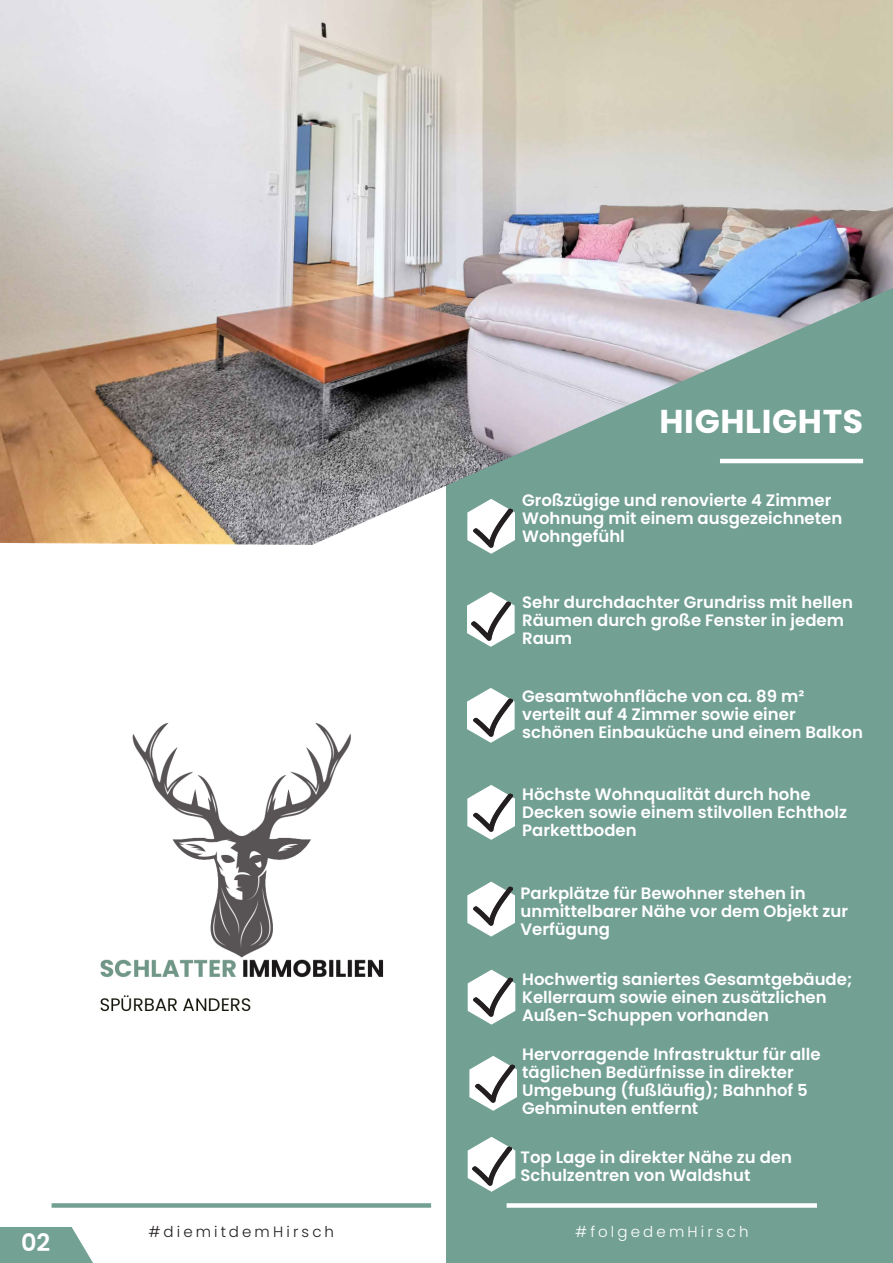
<style>
.page{position:relative;width:893px;height:1263px;background:#fff}
.page>*{position:absolute;margin:0;border:0;box-sizing:border-box;transform-origin:0 0}
.t1{font:700 33px "Poppins";letter-spacing:.02em;color:#fff}
.t2{font:600 24px "Poppins";color:#fff}
.t3{font:600 16.5px/18px "Poppins";color:#fff}
.t4{font:300 15px "Poppins";letter-spacing:.21em;color:#231f20}
.t5{font:300 15px "Poppins";letter-spacing:.21em;color:#fff}
</style>
<div class="page">
<div style="left:446px;top:272px;width:447px;height:991px;background:#72a093"></div>
<svg style="left:467px;top:592px;width:48px;height:55px"></svg>
<div style="left:52px;top:1203px;width:379px;height:5px;background:#72a093"></div>
<div style="left:507px;top:1203px;width:310px;height:5px;background:#fff"></div>
<svg style="left:467px;top:688px;width:48px;height:55px"></svg>
<svg style="left:467px;top:785px;width:48px;height:55px"></svg>
<svg style="left:479px;top:547px;width:24px;height:7px"></svg>
<svg style="left:467px;top:882px;width:48px;height:54px"></svg>
<svg style="left:468px;top:970px;width:47px;height:55px"></svg>
<img style="left:0;top:0;width:892px;height:545px">
<svg style="left:892px;top:0;width:1px;height:288px"></svg>
<img style="left:474px;top:509px;width:38px;height:38px">
<img style="left:471px;top:602px;width:39px;height:38px">
<img style="left:474px;top:698px;width:38px;height:39px">
<img style="left:474px;top:793px;width:38px;height:39px">
<img style="left:474px;top:887px;width:38px;height:38px">
<img style="left:474px;top:978px;width:38px;height:38px">
<svg style="left:0;top:1227px;width:93px;height:36px;background:#82aba0"></svg>
<svg style="left:469px;top:1056px;width:48px;height:55px"></svg>
<img style="left:475px;top:1064px;width:39px;height:38px">
<svg style="left:468px;top:1137px;width:47px;height:55px"></svg>
<img style="left:473px;top:1146px;width:38px;height:39px">
<img style="left:100px;top:722px;width:284px;height:290px">
<p class="t2" style="left:21px;top:1228px;width:31px">02</p>
<p class="t1" style="left:659px;top:403px;width:205px">HIGHLIGHTS</p>
<p class="t3" style="left:522px;top:492px;width:322px">Großzügige und renovierte 4 Zimmer<br>Wohnung mit einem ausgezeichneten<br>Wohngefühl</p>
<p class="t3" style="left:522px;top:594px;width:332px">Sehr durchdachter Grundriss mit hellen<br>Räumen durch große Fenster in jedem<br>Raum</p>
<p class="t3" style="left:522px;top:687px;width:342px">Gesamtwohnfläche von ca. 89 m² verteilt auf 4 Zimmer sowie einer schönen Einbauküche und einem Balkon</p>
<p class="t3" style="left:522px;top:786px;width:326px">Höchste Wohnqualität durch hohe<br>Decken sowie einem stilvollen Echtholz<br>Parkettboden</p>
<p class="t3" style="left:521px;top:884px;width:329px">Parkplätze für Bewohner stehen in unmittelbarer Nähe vor dem Objekt zur<br>Verfügung</p>
<p class="t3" style="left:522px;top:970px;width:332px">Hochwertig saniertes Gesamtgebäude;<br>Kellerraum sowie einen zusätzlichen<br>Außen-Schuppen vorhanden</p>
<p class="t3" style="left:522px;top:1045px;width:300px">Hervorragende Infrastruktur für alle täglichen Bedürfnisse in direkter<br>Umgebung (fußläufig); Bahnhof 5<br>Gehminuten entfernt</p>
<p class="t3" style="left:521px;top:1148px;width:273px">Top Lage in direkter Nähe zu den<br>Schulzentren von Waldshut</p>
<p class="t4" style="left:149px;top:1223px;width:187px">#diemitdemHirsch</p>
<p class="t5" style="left:575px;top:1223px;width:175px">#folgedemHirsch</p>
</div>
